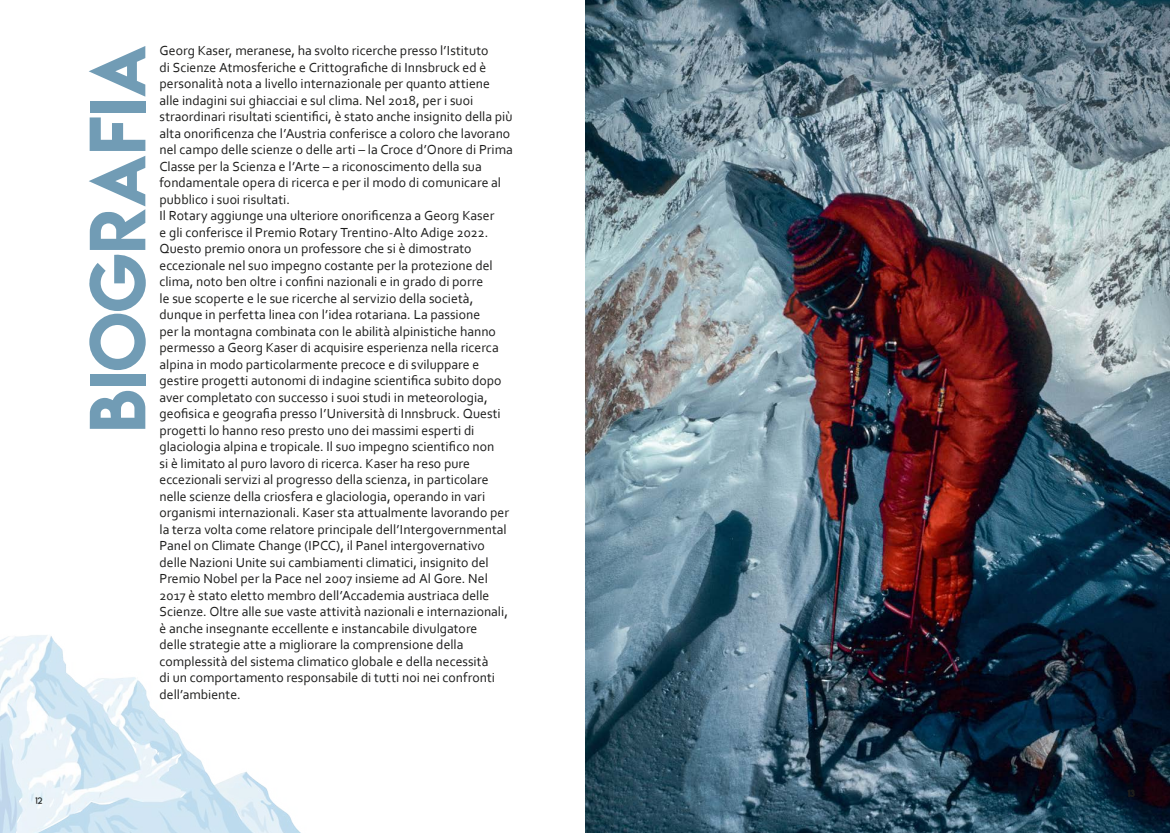
<style>
.page{position:relative;width:1170px;height:833px;background:#fff}
.page>*{position:absolute;margin:0;border:0;box-sizing:border-box;transform-origin:0 0}
.t1{font:70.5px "Lemon Milk";color:#719cb5}
.t2{font:13.75px/16.5px "Corbel";color:#1c1c1b}
.t3{font:8.75px "Lemon Milklight";color:#1c1c1b}
</style>
<div class="page">
<img style="left:585px;top:0;width:584px;height:833px">
<img style="left:0;top:635px;width:301px;height:198px">
<svg style="left:1127px;top:789px;width:7px;height:8px"></svg>
<p class="t3" style="left:35px;top:795px;width:9px">12</p>
<h1 class="t1" style="left:67px;top:432px;width:389px;rotate:-90deg">BIOGRAFIA</h1>
<p class="t2" style="left:159px;top:42px;width:355px">Georg Kaser, meranese, ha svolto ricerche presso l’Istituto<br>di Scienze Atmosferiche e Crittografiche di Innsbruck ed è personalità nota a livello internazionale per quanto attiene alle indagini sui ghiacciai e sul clima. Nel 2018, per i suoi straordinari risultati scientifici, è stato anche insignito della più alta onorificenza che l’Austria conferisce a coloro che lavorano nel campo delle scienze o delle arti – la Croce d’Onore di Prima Classe per la Scienza e l’Arte – a riconoscimento della sua fondamentale opera di ricerca e per il modo di comunicare al pubblico i suoi risultati.<br>Il Rotary aggiunge una ulteriore onorificenza a Georg Kaser<br>e gli conferisce il Premio Rotary Trentino-Alto Adige 2022.<br>Questo premio onora un professore che si è dimostrato eccezionale nel suo impegno costante per la protezione del clima, noto ben oltre i confini nazionali e in grado di porre<br>le sue scoperte e le sue ricerche al servizio della società, dunque in perfetta linea con l’idea rotariana. La passione<br>per la montagna combinata con le abilità alpinistiche hanno permesso a Georg Kaser di acquisire esperienza nella ricerca alpina in modo particolarmente precoce e di sviluppare e gestire progetti autonomi di indagine scientifica subito dopo aver completato con successo i suoi studi in meteorologia, geofisica e geografia presso l’Università di Innsbruck. Questi progetti lo hanno reso presto uno dei massimi esperti di glaciologia alpina e tropicale. Il suo impegno scientifico non<br>si è limitato al puro lavoro di ricerca. Kaser ha reso pure eccezionali servizi al progresso della scienza, in particolare nelle scienze della criosfera e glaciologia, operando in vari organismi internazionali. Kaser sta attualmente lavorando per la terza volta come relatore principale dell’Intergovernmental Panel on Climate Change (IPCC), il Panel intergovernativo delle Nazioni Unite sui cambiamenti climatici, insignito del Premio Nobel per la Pace nel 2007 insieme ad Al Gore. Nel 2017 è stato eletto membro dell’Accademia austriaca delle Scienze. Oltre alle sue vaste attività nazionali e internazionali, è anche insegnante eccellente e instancabile divulgatore<br>delle strategie atte a migliorare la comprensione della complessità del sistema climatico globale e della necessità<br>di un comportamento responsabile di tutti noi nei confronti dell’ambiente.</p>
</div>
